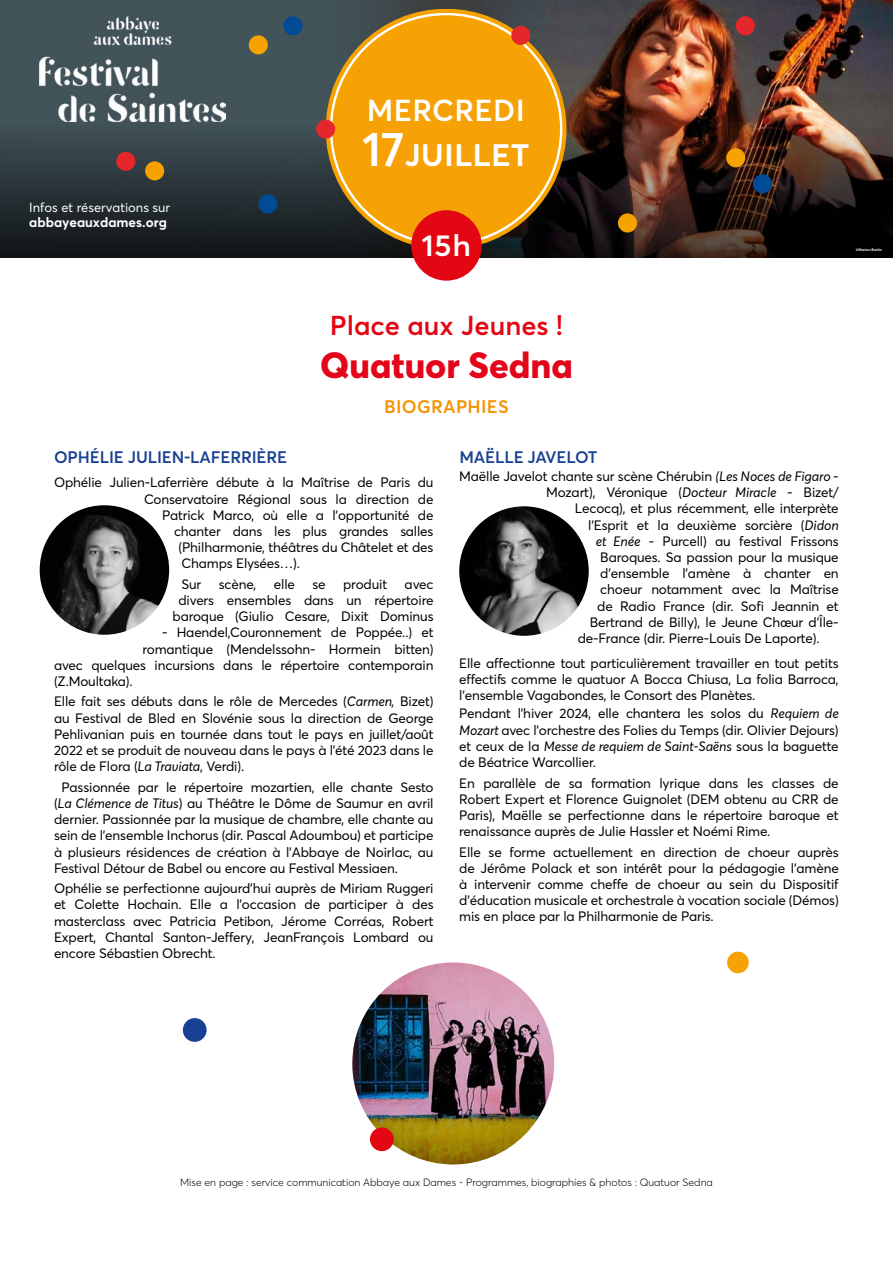
<style>
.page{position:relative;width:893px;height:1263px;background:#fff}
.page>*{position:absolute;margin:0;border:0;box-sizing:border-box;transform-origin:0 0}
.t1{font:600 37.5px "Averta";color:#fff}
.t2{font:800 36px "Averta";color:#e3051a}
.t3{font:600 30px "Averta";letter-spacing:.015em;color:#fff}
.t4{font:600 29.85px "Averta";color:#fff;scale:1.05 1}
.t5{font:600 27px "Averta";color:#e30613}
.t6{font:600 18px "Averta";letter-spacing:.015em;color:#f39200}
.t7{font:600 16.5px "Averta";letter-spacing:-.01em;color:#184093}
.t8{font:13.5px/16.2px "Averta";letter-spacing:-.01em;color:#000;text-align:justify}
.t9{font:700 13.5px "Averta";color:#fff}
.t10{font:12.9px "Averta";color:#fff}
.t11{font:300 10.5px "Averta";color:#000}
.t12{font:700 3.75px "Averta";color:#fff}
.s1{font-size:48px}
.s2{font-style:italic}
</style>
<div class="page">
<img style="left:0;top:0;width:893px;height:258px">
<div style="left:618px;top:213px;width:19px;height:19px;background:#f6a200;border-radius:10px"></div>
<div style="left:736px;top:16px;width:19px;height:19px;background:#e5262a;border-radius:10px"></div>
<div style="left:145px;top:161px;width:19px;height:19px;background:#f6a200;border-radius:10px"></div>
<svg style="left:326px;top:9px;width:240px;height:241px;background:#f1a513"></svg>
<svg style="left:330px;top:13px;width:232px;height:232px"></svg>
<div style="left:332px;top:15px;width:228px;height:228px;background:#f6a200;border-radius:114px"></div>
<div style="left:116px;top:152px;width:19px;height:19px;background:#e5262a;border-radius:10px"></div>
<div style="left:283px;top:16px;width:20px;height:19px;background:#004a96;border-radius:10px"></div>
<div style="left:726px;top:148px;width:19px;height:19px;background:#f6a200;border-radius:10px"></div>
<div style="left:753px;top:174px;width:19px;height:19px;background:#004a96;border-radius:10px"></div>
<div style="left:316px;top:120px;width:19px;height:19px;background:#e5262a;border-radius:10px"></div>
<div style="left:511px;top:26px;width:19px;height:19px;background:#e5262a;border-radius:10px"></div>
<div style="left:258px;top:194px;width:19px;height:19px;background:#004a96;border-radius:10px"></div>
<div style="left:249px;top:35px;width:19px;height:19px;background:#f6a200;border-radius:10px"></div>
<img style="left:39px;top:17px;width:186px;height:105px">
<div style="left:340px;top:24px;width:212px;height:211px;background:#f6a106;border-radius:50%"></div>
<div style="left:411px;top:210px;width:71px;height:71px;background:#e30613;border-radius:50%"></div>
<img style="left:40px;top:505px;width:129px;height:130px;border-radius:65px">
<img style="left:459px;top:506px;width:130px;height:130px;border-radius:65px">
<img style="left:352px;top:962px;width:202px;height:202px;border-radius:101px">
<div style="left:727px;top:952px;width:22px;height:21px;background:#f6a204;border-radius:50%"></div>
<div style="left:183px;top:1018px;width:24px;height:24px;background:#184093;border-radius:50%"></div>
<div style="left:370px;top:1127px;width:24px;height:24px;background:#e30613;border-radius:50%"></div>
<p class="t10" style="left:29px;top:199px;width:142px">Infos et réservations sur</p>
<p class="t9" style="left:29px;top:213px;width:139px">abbayeauxdames.org</p>
<h3 class="t3" style="left:367px;top:89px;width:160px">MERCREDI</h3>
<h1 class="t1" style="left:362px;top:126px;width:169px"><span class="s1">17</span>juillet</h1>
<h3 class="t4" style="left:422px;top:224px;width:49px">15 h</h3>
<p class="t12" style="left:856px;top:247px;width:28px">©Marion Bertin</p>
<h3 class="t5" style="left:330px;top:307px;width:235px">Place aux Jeunes !</h3>
<h2 class="t2" style="left:320px;top:340px;width:254px">Quatuor Sedna</h2>
<h3 class="t6" style="left:384px;top:394px;width:126px">BIOGRAPHIES</h3>
<p class="t7" style="left:54px;top:445px;width:235px">OPHÉLIE JULIEN-LAFERRIÈRE</p>
<p class="t8" style="left:54px;top:474px;width:381px">Ophélie Julien-Laferrière débute à la Maîtrise de Paris du</p>
<p class="t8" style="left:144px;top:490px;width:291px">Conservatoire Régional sous la direction de</p>
<p class="t8" style="left:162px;top:506px;width:273px">Patrick Marco, où elle a l’opportunité de</p>
<p class="t8" style="left:174px;top:523px;width:261px">chanter dans les plus grandes salles</p>
<p class="t8" style="left:178px;top:539px;width:256px">(Philharmonie, théâtres du Châtelet et des</p>
<p class="t8" style="left:181px;top:555px;width:120px">Champs Elysées…).</p>
<p class="t8" style="left:181px;top:575px;width:21px">Sur</p>
<p class="t8" style="left:219px;top:575px;width:39px">scène,</p>
<p class="t8" style="left:274px;top:575px;width:23px">elle</p>
<p class="t8" style="left:312px;top:575px;width:15px">se</p>
<p class="t8" style="left:343px;top:575px;width:46px">produit</p>
<p class="t8" style="left:173px;top:575px;width:263px;text-align:right">avec<br>divers ensembles dans un répertoire baroque (Giulio Cesare, Dixit Dominus</p>
<p class="t8" style="left:162px;top:624px;width:273px">- Haendel,Couronnement de Poppée..) et</p>
<p class="t8" style="left:143px;top:640px;width:293px">romantique (Mendelssohn- Hormein bitten)</p>
<p class="t8" style="left:54px;top:656px;width:381px">avec quelques incursions dans le répertoire contemporain</p>
<p class="t8" style="left:54px;top:673px;width:80px">(Z.Moultaka).</p>
<p class="t8" style="left:54px;top:693px;width:381px">Elle fait ses débuts dans le rôle de Mercedes (<span class="s2">Carmen,</span> Bizet) au Festival de Bled en Slovénie sous la direction de George Pehlivanian puis en tournée dans tout le pays en juillet/août 2022 et se produit de nouveau dans le pays à l’été 2023 dans le rôle de Flora (<span class="s2">La Traviata</span>, Verdi).</p>
<p class="t8" style="left:54px;top:778px;width:381px;text-indent:8px">Passionnée par le répertoire mozartien, elle chante Sesto (<span class="s2">La Clémence de Titus</span>) au Théâtre le Dôme de Saumur en avril dernier. Passionnée par la musique de chambre, elle chante au sein de l’ensemble Inchorus (dir. Pascal Adoumbou) et participe à plusieurs résidences de création à l’Abbaye de Noirlac, au Festival Détour de Babel ou encore au Festival Messiaen.</p>
<p class="t8" style="left:54px;top:880px;width:381px">Ophélie se perfectionne aujourd’hui auprès de Miriam Ruggeri et Colette Hochain. Elle a l’occasion de participer à des masterclass avec Patricia Petibon, Jérome Corréas, Robert Expert, Chantal Santon-Jeffery, JeanFrançois Lombard ou encore Sébastien Obrecht.</p>
<p class="t7" style="left:459px;top:445px;width:140px">MAËLLE JAVELOT</p>
<p class="t8" style="left:459px;top:468px;width:381px">Maëlle Javelot chante sur scène Chérubin <span class="s2">(Les Noces de Figaro</span> -</p>
<p class="t8" style="left:546px;top:484px;width:294px">Mozart), Véronique (<span class="s2">Docteur Miracle</span> - Bizet/</p>
<p class="t8" style="left:575px;top:500px;width:265px">Lecocq), et plus récemment, elle interprète</p>
<p class="t8" style="left:588px;top:516px;width:252px">l’Esprit et la deuxième sorcière (<span class="s2">Didon</span></p>
<p class="t8" style="left:596px;top:532px;width:245px"><span class="s2">et Enée</span> - Purcell) au festival Frissons</p>
<p class="t8" style="left:600px;top:549px;width:240px">Baroques. Sa passion pour la musique</p>
<p class="t8" style="left:600px;top:565px;width:240px">d’ensemble l’amène à chanter en</p>
<p class="t8" style="left:600px;top:581px;width:240px">choeur notamment avec la Maîtrise</p>
<p class="t8" style="left:597px;top:597px;width:243px">de Radio France (dir. Sofi Jeannin et</p>
<p class="t8" style="left:590px;top:613px;width:250px">Bertrand de Billy), le Jeune Chœur d’Île-</p>
<p class="t8" style="left:578px;top:630px;width:243px">de-France (dir. Pierre-Louis De Laporte).</p>
<p class="t8" style="left:459px;top:654px;width:381px">Elle affectionne tout particulièrement travailler en tout petits effectifs comme le quatuor A Bocca Chiusa, La folia Barroca, l’ensemble Vagabondes, le Consort des Planètes.</p>
<p class="t8" style="left:459px;top:705px;width:381px">Pendant l’hiver 2024, elle chantera les solos du <span class="s2">Requiem de Mozart</span> avec l’orchestre des Folies du Temps (dir. Olivier Dejours) et ceux de la <span class="s2">Messe de requiem de Saint-Saëns</span> sous la baguette de Béatrice Warcollier.</p>
<p class="t8" style="left:459px;top:774px;width:381px">En parallèle de sa formation lyrique dans les classes de Robert Expert et Florence Guignolet (DEM obtenu au CRR de Paris), Maëlle se perfectionne dans le répertoire baroque et renaissance auprès de Julie Hassler et Noémi Rime.</p>
<p class="t8" style="left:459px;top:843px;width:381px">Elle se forme actuellement en direction de choeur auprès de Jérôme Polack et son intérêt pour la pédagogie l’amène à intervenir comme cheffe de choeur au sein du Dispositif d’éducation musicale et orchestrale à vocation sociale (Démos) mis en place par la Philharmonie de Paris.</p>
<p class="t11" style="left:180px;top:1175px;width:534px">Mise en page : service communication Abbaye aux Dames - Programmes, biographies &amp; photos : Quatuor Sedna</p>
</div>
